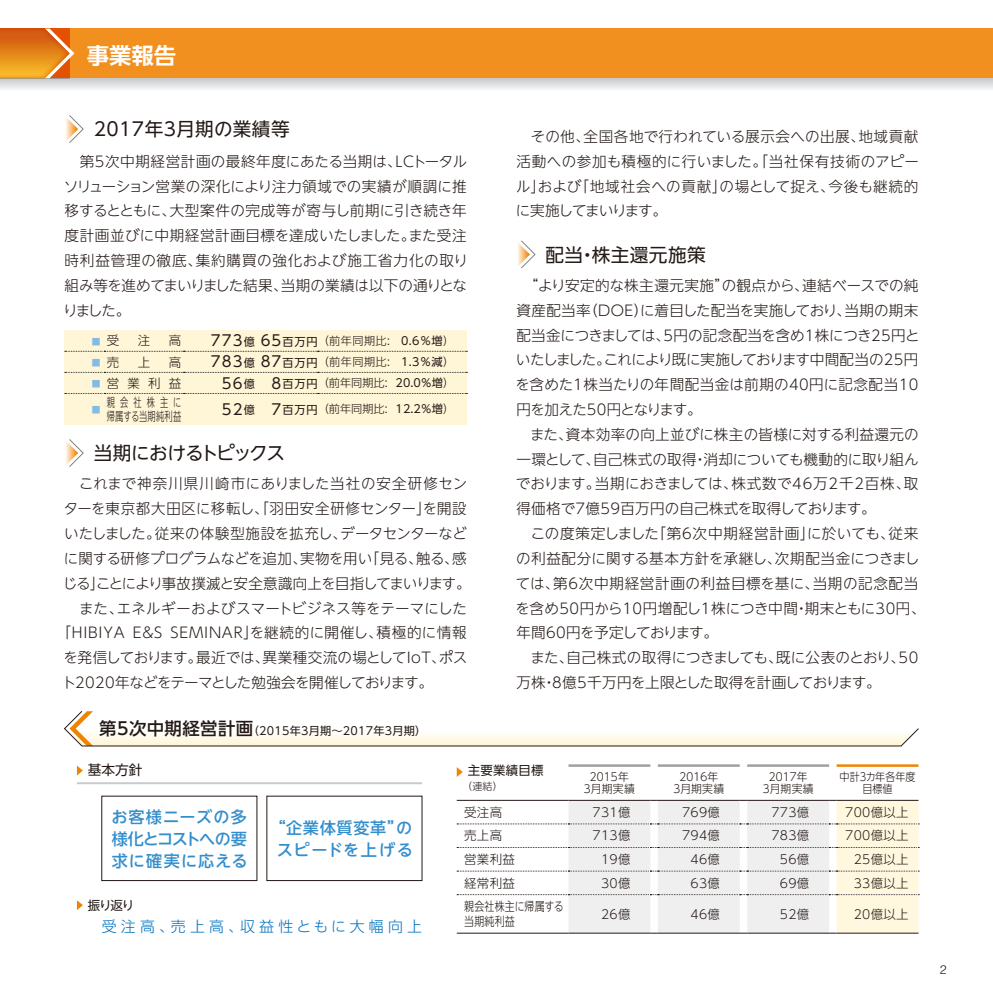
<style>
.page{position:relative;width:993px;height:993px;background:#fff}
.page>*{position:absolute;margin:0;border:0;box-sizing:border-box;transform-origin:0 0}
.t1{font:700 22.4px "UD Shin Go NT Pro De";color:#fff}
.t2{font:18.55px "UD Shin Go NT Pro";letter-spacing:.025em;color:#231916}
.t3{font:18.55px "UD Shin Go NT Pro";letter-spacing:-.06em;color:#231916}
.t4{font:500 16.1px/22.4px "UD Shin Go NT Pro";letter-spacing:.04em;color:#0072bf;text-align:justify}
.t5{font:300 14.88px "UD Shin Go NT Pro";letter-spacing:.285em;color:#0072bf}
.t6{font:300 14.53px/24.8px "UD Shin Go NT Pro";letter-spacing:.005em;color:#231916;text-align:justify}
.t7{font:300 14.53px "UD Shin Go NT Pro";letter-spacing:.055em;color:#231916}
.t8{font:300 14.53px "UD Shin Go NT Pro";letter-spacing:-.015em;color:#231916}
.t9{font:300 14.53px "UD Shin Go NT Pro";letter-spacing:-.02em;color:#231916}
.t10{font:300 14.53px "UD Shin Go NT Pro";letter-spacing:-.055em;color:#231916}
.t11{font:300 14.53px "UD Shin Go NT Pro";letter-spacing:-.05em;color:#231916}
.t12{font:300 14.53px "UD Shin Go NT Pro";letter-spacing:.065em;color:#231916}
.t13{font:13.65px "UD Shin Go NT Pro";color:#231916}
.t14{font:300 12.42px "UD Shin Go NT Pro";letter-spacing:.025em;color:#231916}
.t15{font:300 12.42px/14.9px "UD Shin Go NT Pro";letter-spacing:.025em;color:#231916;scale:.8 1}
.t16{font:300 12.42px/13.7px "UD Shin Go NT Pro";letter-spacing:.025em;color:#231916;scale:.66 1}
.t17{font:12.42px "UD Shin Go NT Pro";letter-spacing:.02em;color:#231916}
.t18{font:300 12.42px "Helvetica";color:#231916}
.t19{font:11.2px "UD Shin Go NT Pro";letter-spacing:.025em;color:#231916}
.t20{font:300 11.2px/12.4px "UD Shin Go NT Pro";letter-spacing:-.17em;color:#231916;text-align:center}
.t21{font:300 11.2px/12.4px "UD Shin Go NT Pro";color:#231916;text-align:center;scale:.9 1}
.t22{font:300 11.2px/12.4px "UD Shin Go NT Pro";letter-spacing:-.165em;color:#231916;text-align:center}
.t23{font:300 9.97px "UD Shin Go NT Pro";color:#231916}
.t24{font:300 8.75px "UD Shin Go NT Pro";color:#85bae5}
.s1{font-size:12.42px;color:#231916}
.s2{font-size:14.88px}
.s3{font-weight:300}
.s4{font-size:8.75px;color:#85bae5}
.s5{font-weight:500;font-size:17.32px}
</style>
<div class="page">
<hr style="left:77px;top:782px;width:345px;height:2px;background:#c9cacb">
<svg style="left:64px;top:711px;width:854px;height:35px"></svg>
<svg style="left:77px;top:900px;width:6px;height:9px"></svg>
<svg style="left:77px;top:765px;width:6px;height:10px"></svg>
<svg style="left:456px;top:767px;width:6px;height:9px"></svg>
<hr style="left:456px;top:799px;width:112px;height:1px;background:#231916">
<hr style="left:456px;top:932px;width:112px;height:1px;background:#231916">
<svg style="left:457px;top:799px;width:461px;height:134px"></svg>
<hr style="left:657px;top:764px;width:82px;height:2px;background:#a0a0a1">
<hr style="left:568px;top:764px;width:82px;height:2px;background:#a0a0a1">
<hr style="left:747px;top:764px;width:81px;height:2px;background:#a0a0a1">
<hr style="left:836px;top:764px;width:82px;height:2px;background:#f08300">
<div style="left:64px;top:330px;width:402px;height:94px;background:#fff5d7"></div>
<svg style="left:65px;top:351px;width:402px;height:1px"></svg>
<svg style="left:65px;top:372px;width:402px;height:1px"></svg>
<svg style="left:65px;top:393px;width:402px;height:1px"></svg>
<div style="left:0;top:78px;width:992px;height:20px;background:linear-gradient(to bottom,#cecfd0,#fff)"></div>
<div style="left:0;top:29px;width:992px;height:49px;background:#f2901f"></div>
<svg style="left:0;top:29px;width:74px;height:49px"></svg>
<svg style="left:66px;top:115px;width:18px;height:28px"></svg>
<svg style="left:66px;top:439px;width:18px;height:27px"></svg>
<svg style="left:518px;top:241px;width:17px;height:27px"></svg>
<h1 class="t1" style="left:87px;top:37px;width:91px">事業報告</h1>
<p class="t2" style="left:94px;top:114px;width:197px">2017年3月期の業績等</p>
<p class="t6" style="left:63px;top:148px;width:406px">　第5次中期経営計画の最終年度にあたる当期は、LCトータルソリューション営業の深化により注力領域での実績が順調に推移するとともに、大型案件の完成等が寄与し前期に引き続き年度計画並びに中期経営計画目標を達成いたしました。また受注時利益管理の徹底、集約購買の強化および施工省力化の取り組み等を進めてまいりました結果、当期の業績は以下の通りとなりました。</p>
<p class="t24" style="left:92px;top:334px;width:29px">■ <span class="s1">受</span></p>
<p class="t14" style="left:138px;top:330px;width:14px">注</p>
<p class="t14" style="left:169px;top:330px;width:14px">高</p>
<p class="t19" style="left:211px;top:331px;width:245px"><span class="s2">773</span>億 <span class="s2">65</span>百万円<span class="s3">（前年同期比:</span> 0.6％増<span class="s3">）</span></p>
<p class="t24" style="left:92px;top:355px;width:29px">■ <span class="s1">売</span></p>
<p class="t14" style="left:138px;top:351px;width:14px">上</p>
<p class="t14" style="left:169px;top:351px;width:14px">高</p>
<p class="t19" style="left:211px;top:352px;width:245px"><span class="s2">783</span>億 <span class="s2">87</span>百万円<span class="s3">（前年同期比:</span> 1.3％減<span class="s3">）</span></p>
<p class="t14" style="left:92px;top:373px;width:91px"><span class="s4">■</span>営業利益</p>
<p class="t19" style="left:222px;top:374px;width:234px"><span class="s2">56</span>億 <span class="s2">8</span>百万円<span class="s3">（前年同期比:</span> 20.0％増<span class="s3">）</span></p>
<p class="t24" style="left:92px;top:402px;width:10px">■</p>
<p class="t16" style="left:107px;top:395px;width:115px">親会社株主に帰属する当期純利益</p>
<p class="t19" style="left:222px;top:400px;width:234px"><span class="s2">52</span>億 <span class="s2">7</span>百万円<span class="s3">（前年同期比:</span> 12.2％増<span class="s3">）</span></p>
<p class="t3" style="left:94px;top:438px;width:193px">当期におけるトピックス</p>
<p class="t12" style="left:64px;top:472px;width:404px">　これまで神奈川県川崎市にありました当社の安全研修セン</p>
<p class="t7" style="left:64px;top:497px;width:404px">ターを東京都大田区に移転し、「羽田安全研修センター」を開設</p>
<p class="t8" style="left:64px;top:521px;width:404px">いたしました。従来の体験型施設を拡充し、データセンターなど</p>
<p class="t9" style="left:64px;top:546px;width:404px">に関する研修プログラムなどを追加、実物を用い「見る、触る、感</p>
<p class="t10" style="left:63px;top:571px;width:409px">じる」ことにより事故撲滅と安全意識向上を目指してまいります。</p>
<p class="t6" style="left:64px;top:595px;width:404px">　また、エネルギーおよびスマートビジネス等をテーマにした</p>
<p class="t7" style="left:57px;top:621px;width:411px">「HIBIYA E&amp;S SEMINAR」を継続的に開催し、積極的に情報</p>
<p class="t8" style="left:64px;top:645px;width:405px">を発信しております。最近では、異業種交流の場としてIoT、ポス</p>
<p class="t11" style="left:62px;top:670px;width:372px">ト2020年などをテーマとした勉強会を開催しております。</p>
<p class="t19" style="left:99px;top:721px;width:328px"><span class="s5">第5次中期経営計画</span>（2015年3月期～2017年3月期）</p>
<p class="t6" style="left:515px;top:123px;width:404px">　その他、全国各地で行われている展示会への出展、地域貢献活動への参加も積極的に行いました。「当社保有技術のアピール」および「地域社会への貢献」の場として捉え、今後も継続的に実施してまいります。</p>
<p class="t2" style="left:545px;top:239px;width:162px">配当・株主還元施策</p>
<p class="t6" style="left:515px;top:272px;width:411px;text-align:left">　“より安定的な株主還元実施”の観点から、連結ベースでの純資産配当率（DOE）に着目した配当を実施しており、当期の期末配当金につきましては、5円の記念配当を含め1株につき25円といたしました。これにより既に実施しております中間配当の25円を含めた1株当たりの年間配当金は前期の40円に記念配当10円を加えた50円となります。<br>　また、資本効率の向上並びに株主の皆様に対する利益還元の一環として、自己株式の取得・消却についても機動的に取り組んでおります。当期におきましては、株式数で46万2千2百株、取得価格で7億59百万円の自己株式を取得しております。<br>　この度策定しました「第6次中期経営計画」に於いても、従来の利益配分に関する基本方針を承継し、次期配当金につきましては、第6次中期経営計画の利益目標を基に、当期の記念配当を含め50円から10円増配し1株につき中間・期末ともに30円、年間60円を予定しております。<br>　また、自己株式の取得につきましても、既に公表のとおり、50万株・8億5千万円を上限とした取得を計画しております。</p>
<p class="t13" style="left:88px;top:758px;width:56px">基本方針</p>
<p class="t4" style="left:111px;top:804px;width:138px">お客様ニーズの多様化とコストへの要求に確実に応える</p>
<p class="t4" style="left:269px;top:815px;width:145px;text-align:center">“企業体質変革”のスピードを上げる</p>
<p class="t17" style="left:88px;top:894px;width:48px">振り返り</p>
<p class="t5" style="left:102px;top:913px;width:321px">受注高、売上高、収益性ともに大幅向上</p>
<p class="t17" style="left:467px;top:760px;width:77px">主要業績目標</p>
<p class="t23" style="left:462px;top:778px;width:42px">（連結）</p>
<p class="t20" style="left:581px;top:769px;width:54px">２０１５年<br>３月期実績</p>
<p class="t22" style="left:671px;top:769px;width:54px">２０１６年<br>３月期実績</p>
<p class="t20" style="left:760px;top:769px;width:54px">２０１７年<br>３月期実績</p>
<p class="t21" style="left:839px;top:769px;width:86px">中計3カ年各年度目標値</p>
<p class="t14" style="left:464px;top:801px;width:39px">受注高</p>
<p class="t14" style="left:592px;top:801px;width:39px">731億</p>
<p class="t14" style="left:681px;top:801px;width:39px">769億</p>
<p class="t14" style="left:771px;top:801px;width:39px">773億</p>
<p class="t14" style="left:844px;top:801px;width:65px">700億以上</p>
<p class="t14" style="left:464px;top:825px;width:39px">売上高</p>
<p class="t14" style="left:592px;top:825px;width:39px">713億</p>
<p class="t14" style="left:681px;top:825px;width:39px">794億</p>
<p class="t14" style="left:771px;top:825px;width:39px">783億</p>
<p class="t14" style="left:844px;top:825px;width:65px">700億以上</p>
<p class="t14" style="left:464px;top:849px;width:52px">営業利益</p>
<p class="t14" style="left:601px;top:849px;width:31px">19億</p>
<p class="t14" style="left:690px;top:849px;width:31px">46億</p>
<p class="t14" style="left:779px;top:849px;width:31px">56億</p>
<p class="t14" style="left:853px;top:849px;width:56px">25億以上</p>
<p class="t14" style="left:464px;top:872px;width:52px">経常利益</p>
<p class="t14" style="left:601px;top:872px;width:31px">30億</p>
<p class="t14" style="left:690px;top:872px;width:31px">63億</p>
<p class="t14" style="left:779px;top:872px;width:31px">69億</p>
<p class="t14" style="left:853px;top:872px;width:56px">33億以上</p>
<p class="t15" style="left:464px;top:898px;width:126px">親会社株主に帰属する当期純利益</p>
<p class="t14" style="left:601px;top:903px;width:31px">26億</p>
<p class="t14" style="left:690px;top:903px;width:31px">46億</p>
<p class="t14" style="left:779px;top:903px;width:31px">52億</p>
<p class="t14" style="left:853px;top:903px;width:56px">20億以上</p>
<p class="t18" style="left:939px;top:961px;width:8px">2</p>
</div>
